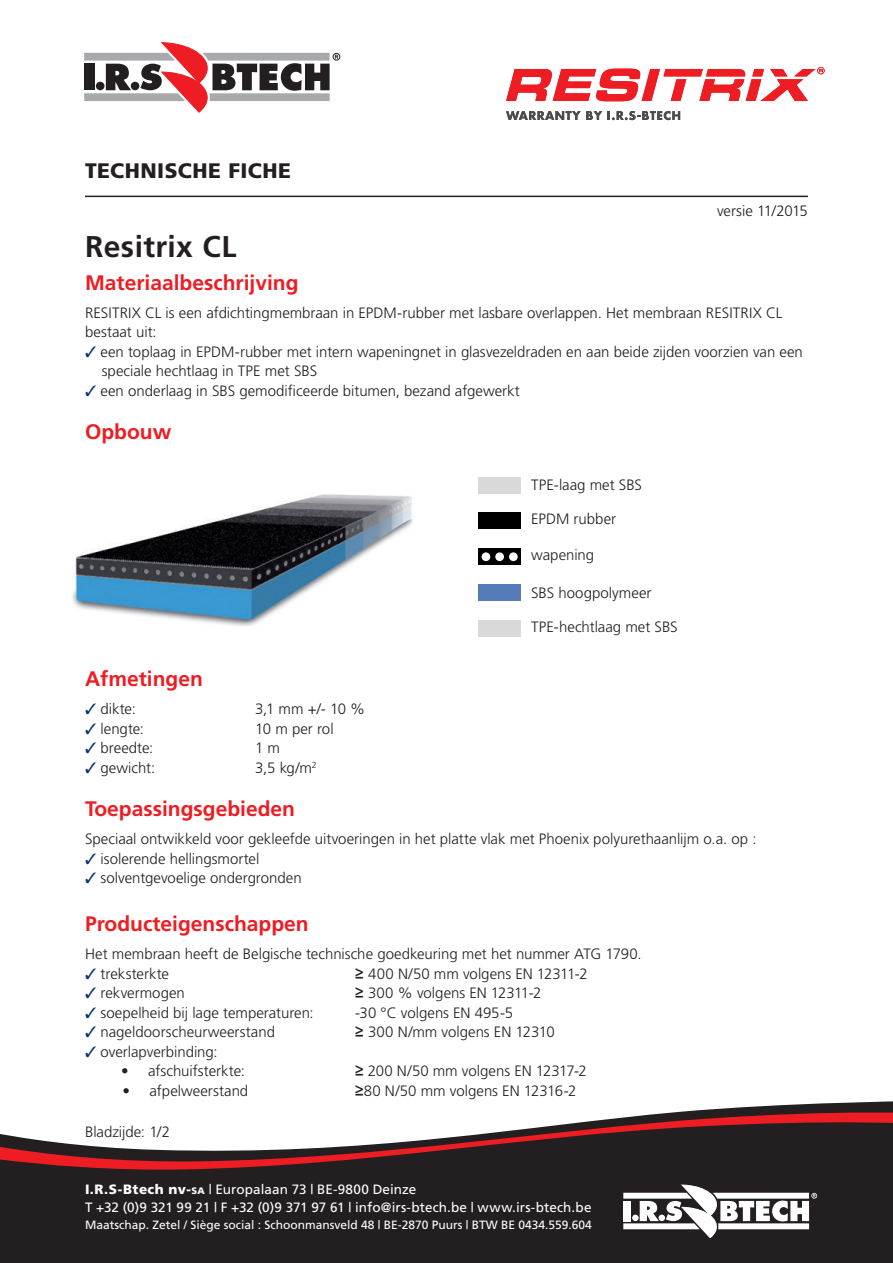
<style>
.page{position:relative;width:893px;height:1263px;background:#fff}
.page>*{position:absolute;margin:0;border:0;box-sizing:border-box;transform-origin:0 0}
.t1{font:700 30px "Frutiger";letter-spacing:.015em;color:#231f20}
.t2{font:700 21px "Frutiger";color:#ee1d23}
.t3{font:900 21px "Frutiger";letter-spacing:.02em;color:#231f20}
.t4{font:300 15px/19.5px "Frutiger";color:#231f20}
.t5{font:13.5px/18px "Frutiger";letter-spacing:.005em;color:#fff}
.t6{font:12px "Frutiger";color:#fff}
.s1{color:#053271}
.s2{font-family:"Futura";font-weight:500}
.s3{font-weight:900}
.s4{font-weight:900;font-size:9.45px}
</style>
<div class="page">
<svg style="left:0;top:1101px;width:893px;height:162px;background:#353132"></svg>
<svg style="left:0;top:1109px;width:893px;height:63px;fill:#231f20"></svg>
<svg style="left:623px;top:1185px;width:194px;height:52px"></svg>
<hr style="left:85px;top:196px;width:723px;height:1px;background:#231f20">
<svg style="left:84px;top:43px;width:256px;height:69px"></svg>
<svg style="left:506px;top:67px;width:319px;height:34px"></svg>
<svg style="left:506px;top:111px;width:96px;height:9px"></svg>
<svg style="left:608px;top:111px;width:72px;height:9px"></svg>
<div style="left:478px;top:477px;width:43px;height:16px;background:#d9d9d9"></div>
<div style="left:478px;top:513px;width:43px;height:16px;background:#000"></div>
<div style="left:478px;top:584px;width:43px;height:17px;background:#557bb9"></div>
<div style="left:478px;top:620px;width:43px;height:17px;background:#d9d9d9"></div>
<div style="left:478px;top:548px;width:43px;height:17px;background:#000"></div>
<div style="left:482px;top:552px;width:8px;height:9px;background:#fff;border-radius:50%"></div>
<div style="left:495px;top:552px;width:9px;height:9px;background:#fff;border-radius:50%"></div>
<div style="left:509px;top:552px;width:9px;height:9px;background:#fff;border-radius:50%"></div>
<img style="left:72px;top:494px;width:341px;height:132px">
<div style="left:373px;top:557px;width:50px;height:69px;background:#fff"></div>
<h2 class="t3" style="left:85px;top:158px;width:208px">TECHNISCHE FICHE</h2>
<p class="t4" style="left:717px;top:201px;width:92px">versie 11/2015</p>
<h1 class="t1" style="left:85px;top:229px;width:153px">Resitrix CL</h1>
<h2 class="t2" style="left:85px;top:270px;width:215px">Materiaalbeschrijving</h2>
<p class="t4" style="left:85px;top:303px;width:699px">RESITRIX CL is een afdichtingmembraan in EPDM-rubber met lasbare overlappen. Het membraan RESITRIX CL bestaat uit:</p>
<p class="t4" style="left:102px;top:342px;width:703px;text-indent:-17px"><span class="s1">✓</span> een toplaag in EPDM-rubber met intern wapeningnet in glasvezeldraden en aan beide zijden voorzien van een speciale hechtlaag in TPE met SBS</p>
<p class="t4" style="left:85px;top:381px;width:436px"><span class="s1">✓</span> een onderlaag in SBS gemodificeerde bitumen, bezand afgewerkt</p>
<h2 class="t2" style="left:85px;top:420px;width:88px">Opbouw</h2>
<p class="t4" style="left:531px;top:475px;width:112px">TPE-laag met SBS</p>
<p class="t4" style="left:531px;top:509px;width:87px">EPDM rubber</p>
<p class="t4" style="left:531px;top:545px;width:65px">wapening</p>
<p class="t4" style="left:531px;top:583px;width:122px">SBS hoogpolymeer</p>
<p class="t4" style="left:531px;top:617px;width:148px">TPE-hechtlaag met SBS</p>
<h2 class="t2" style="left:85px;top:667px;width:119px">Afmetingen</h2>
<p class="t4" style="left:85px;top:699px;width:52px"><span class="s1">✓</span> dikte:</p>
<p class="t4" style="left:255px;top:699px;width:112px">3,1 mm +/- 10 %</p>
<p class="t4" style="left:85px;top:719px;width:61px"><span class="s1">✓</span> lengte:</p>
<p class="t4" style="left:255px;top:719px;width:80px">10 m per rol</p>
<p class="t4" style="left:85px;top:738px;width:70px"><span class="s1">✓</span> breedte:</p>
<p class="t4" style="left:255px;top:738px;width:27px">1 m</p>
<p class="t4" style="left:85px;top:758px;width:72px"><span class="s1">✓</span> gewicht:</p>
<p class="t4" style="left:255px;top:758px;width:63px">3,5 kg/m<sup>2</sup></p>
<h2 class="t2" style="left:85px;top:797px;width:212px">Toepassingsgebieden</h2>
<p class="t4" style="left:85px;top:829px;width:673px">Speciaal ontwikkeld voor gekleefde uitvoeringen in het platte vlak met Phoenix polyurethaanlijm o.a. op :</p>
<p class="t4" style="left:85px;top:849px;width:176px"><span class="s1">✓</span> isolerende hellingsmortel</p>
<p class="t4" style="left:85px;top:868px;width:218px"><span class="s1">✓</span> solventgevoelige ondergronden</p>
<h2 class="t2" style="left:85px;top:912px;width:225px">Producteigenschappen</h2>
<p class="t4" style="left:85px;top:944px;width:558px">Het membraan heeft de Belgische technische goedkeuring met het nummer ATG 1790.</p>
<p class="t4" style="left:85px;top:964px;width:86px"><span class="s1">✓</span> treksterkte</p>
<p class="t4" style="left:355px;top:964px;width:234px"><span class="s2">≥</span> 400 N/50 mm volgens EN 12311-2</p>
<p class="t4" style="left:85px;top:983px;width:101px"><span class="s1">✓</span> rekvermogen</p>
<p class="t4" style="left:355px;top:983px;width:188px"><span class="s2">≥</span> 300 % volgens EN 12311-2</p>
<p class="t4" style="left:85px;top:1003px;width:230px"><span class="s1">✓</span> soepelheid bij lage temperaturen:</p>
<p class="t4" style="left:355px;top:1003px;width:160px">-30 °C volgens EN 495-5</p>
<p class="t4" style="left:85px;top:1022px;width:191px"><span class="s1">✓</span> nageldoorscheurweerstand</p>
<p class="t4" style="left:355px;top:1022px;width:201px"><span class="s2">≥</span> 300 N/mm volgens EN 12310</p>
<p class="t4" style="left:85px;top:1042px;width:134px"><span class="s1">✓</span> overlapverbinding:</p>
<p class="t4" style="left:121px;top:1061px;width:125px">• afschuifsterkte:</p>
<p class="t4" style="left:355px;top:1061px;width:233px"><span class="s2">≥</span> 200 N/50 mm volgens EN 12317-2</p>
<p class="t4" style="left:123px;top:1081px;width:127px">• afpelweerstand</p>
<p class="t4" style="left:355px;top:1081px;width:223px"><span class="s2">≥</span>80 N/50 mm volgens EN 12316-2</p>
<p class="t4" style="left:85px;top:1121px;width:87px">Bladzijde: 1/2</p>
<p class="t5" style="left:85px;top:1181px;width:508px"><span class="s3">I.R.S-Btech nv-</span><span class="s4">sa</span> | Europalaan 73 | BE-9800 Deinze<br>T +32 (0)9 321 99 21 | F +32 (0)9 371 97 61 | info@irs-btech.be | www.irs-btech.be</p>
<p class="t6" style="left:85px;top:1218px;width:508px">Maatschap. Zetel / Siège social : Schoonmansveld 48 | BE-2870 Puurs | BTW BE 0434.559.604</p>
</div>
